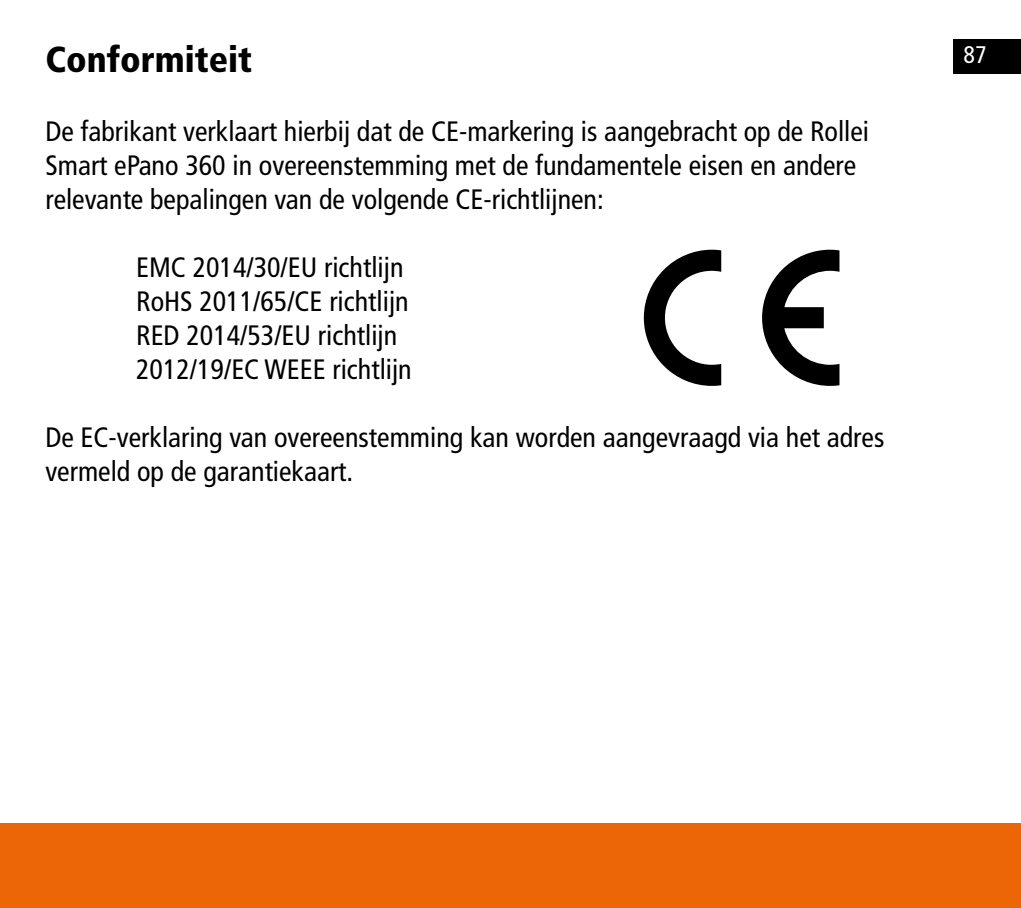
<style>
.page{position:relative;width:1021px;height:908px;background:#fff}
.page>*{position:absolute;margin:0;border:0;box-sizing:border-box;transform-origin:0 0}
.t1{font:900 condensed 36px "Frutiger LT";color:#000}
.t2{font:condensed 28px/34px "Frutiger LT";color:#000}
.t3{font:condensed 24px "Frutiger LT";color:#fff}
</style>
<div class="page">
<div style="left:952px;top:40px;width:68px;height:34px;background:#000"></div>
<div style="left:0;top:822px;width:1020px;height:85px;background:#ec6608"></div>
<svg style="left:644px;top:249px;width:77px;height:137px"></svg>
<svg style="left:762px;top:249px;width:77px;height:137px"></svg>
<p class="t1" style="left:45px;top:38px;width:208px">Conformiteit</p>
<p class="t3" style="left:963px;top:41px;width:25px">87</p>
<p class="t2" style="left:45px;top:114px;width:825px">De fabrikant verklaart hierbij dat de CE-markering is aangebracht op de Rollei<br>Smart ePano 360 in overeenstemming met de fundamentele eisen en andere relevante bepalingen van de volgende CE-richtlijnen:</p>
<p class="t2" style="left:136px;top:250px;width:277px">EMC 2014/30/EU richtlijn<br>RoHS 2011/65/CE richtlijn<br>RED 2014/53/EU richtlijn<br>2012/19/EC WEEE richtlijn</p>
<p class="t2" style="left:45px;top:420px;width:840px">De EC-verklaring van overeenstemming kan worden aangevraagd via het adres vermeld op de garantiekaart.</p>
</div>
